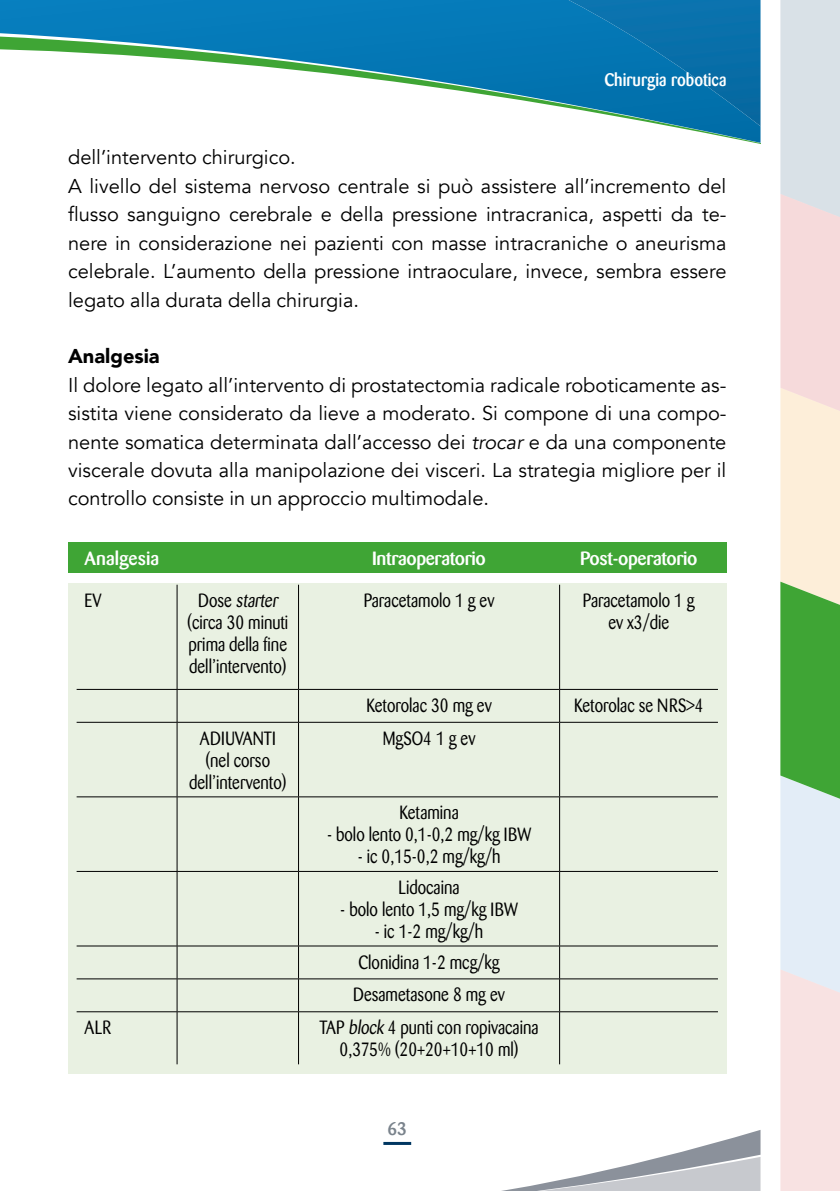
<style>
.page{position:relative;width:840px;height:1191px;background:#fff}
.page>*{position:absolute;margin:0;border:0;box-sizing:border-box;transform-origin:0 0}
.t1{font:20px/28.4px "Avenir";color:#000}
.t2{font:900 20px "Avenir";color:#000}
.t3{font:19px/22px "Barmeno";color:#000;text-align:center;scale:.85 1}
.t4{font:500 19px "Barmeno";letter-spacing:-.02em;color:#fff}
.t5{font:500 19px "Barmeno";color:#fff}
.t6{font:500 18px "Barmeno";color:#fff;scale:.9 1}
.t7{font:500 18px "Barmeno";color:#7a838c}
.s1{font-style:italic}
</style>
<div class="page">
<svg style="left:384px;top:1130px;width:376px;height:61px"></svg>
<hr style="left:383px;top:1142px;width:28px;height:3px;background:#003761">
<svg style="left:0;top:0;width:760px;height:143px"></svg>
<img style="left:568px;top:0;width:192px;height:126px">
<svg style="left:780px;top:0;width:59px;height:1191px;background:#d1dac7"></svg>
<div style="left:68px;top:583px;width:658px;height:490px;background:#e9f1e2"></div>
<div style="left:68px;top:542px;width:658px;height:31px;background:#3fa535"></div>
<hr style="left:177px;top:585px;width:1px;height:104px;background:#000">
<hr style="left:177px;top:689px;width:1px;height:33px;background:#000">
<hr style="left:177px;top:722px;width:1px;height:74px;background:#000">
<hr style="left:177px;top:797px;width:1px;height:74px;background:#000">
<hr style="left:177px;top:871px;width:1px;height:74px;background:#000">
<hr style="left:177px;top:946px;width:1px;height:32px;background:#000">
<hr style="left:177px;top:979px;width:1px;height:32px;background:#000">
<hr style="left:177px;top:1012px;width:1px;height:52px;background:#000">
<hr style="left:298px;top:585px;width:1px;height:104px;background:#000">
<hr style="left:559px;top:585px;width:1px;height:104px;background:#000">
<hr style="left:298px;top:689px;width:1px;height:33px;background:#000">
<hr style="left:559px;top:689px;width:1px;height:33px;background:#000">
<hr style="left:298px;top:722px;width:1px;height:74px;background:#000">
<hr style="left:559px;top:722px;width:1px;height:74px;background:#000">
<hr style="left:298px;top:797px;width:1px;height:74px;background:#000">
<hr style="left:559px;top:797px;width:1px;height:74px;background:#000">
<hr style="left:298px;top:871px;width:1px;height:74px;background:#000">
<hr style="left:559px;top:871px;width:1px;height:74px;background:#000">
<hr style="left:298px;top:946px;width:1px;height:32px;background:#000">
<hr style="left:559px;top:946px;width:1px;height:32px;background:#000">
<hr style="left:298px;top:979px;width:1px;height:32px;background:#000">
<hr style="left:559px;top:979px;width:1px;height:32px;background:#000">
<hr style="left:298px;top:1012px;width:1px;height:52px;background:#000">
<hr style="left:559px;top:1012px;width:1px;height:52px;background:#000">
<hr style="left:77px;top:796px;width:100px;height:1px;background:#000">
<hr style="left:177px;top:796px;width:121px;height:1px;background:#000">
<hr style="left:298px;top:796px;width:261px;height:1px;background:#000">
<hr style="left:559px;top:796px;width:158px;height:1px;background:#000">
<hr style="left:77px;top:871px;width:100px;height:1px;background:#000">
<hr style="left:177px;top:871px;width:121px;height:1px;background:#000">
<hr style="left:298px;top:871px;width:261px;height:1px;background:#000">
<hr style="left:559px;top:871px;width:158px;height:1px;background:#000">
<hr style="left:77px;top:945px;width:100px;height:1px;background:#000">
<hr style="left:177px;top:945px;width:121px;height:1px;background:#000">
<hr style="left:298px;top:945px;width:261px;height:1px;background:#000">
<hr style="left:559px;top:945px;width:158px;height:1px;background:#000">
<hr style="left:77px;top:978px;width:100px;height:1px;background:#000">
<hr style="left:177px;top:978px;width:121px;height:1px;background:#000">
<hr style="left:298px;top:978px;width:261px;height:1px;background:#000">
<hr style="left:559px;top:978px;width:158px;height:1px;background:#000">
<hr style="left:77px;top:1011px;width:100px;height:1px;background:#000">
<hr style="left:177px;top:1011px;width:121px;height:1px;background:#000">
<hr style="left:298px;top:1011px;width:261px;height:1px;background:#000">
<hr style="left:559px;top:1011px;width:158px;height:1px;background:#000">
<hr style="left:77px;top:722px;width:100px;height:1px;background:#000">
<hr style="left:177px;top:722px;width:121px;height:1px;background:#000">
<hr style="left:298px;top:722px;width:261px;height:1px;background:#000">
<hr style="left:559px;top:722px;width:158px;height:1px;background:#000">
<hr style="left:77px;top:689px;width:100px;height:1px;background:#000">
<hr style="left:177px;top:689px;width:121px;height:1px;background:#000">
<hr style="left:298px;top:689px;width:261px;height:1px;background:#000">
<hr style="left:559px;top:689px;width:158px;height:1px;background:#000">
<p class="t6" style="left:604px;top:69px;width:137px">Chirurgia robotica</p>
<p class="t1" style="left:68px;top:144px;width:659px">dell’intervento chirurgico.<br>A livello del sistema nervoso centrale si può assistere all’incremento del flusso sanguigno cerebrale e della pressione intracranica, aspetti da te&shy;nere in considerazione nei pazienti con masse intracraniche o aneurisma celebrale. L’aumento della pressione intraoculare, invece, sembra essere legato alla durata della chirurgia.</p>
<p class="t2" style="left:68px;top:339px;width:93px">Analgesia</p>
<p class="t1" style="left:68px;top:371px;width:659px;text-align:justify">Il dolore legato all’intervento di prostatectomia radicale roboticamente as&shy;sistita viene considerato da lieve a moderato. Si compone di una compo&shy;nente somatica determinata dall’accesso dei <span class="s1">trocar</span> e da una componente viscerale dovuta alla manipolazione dei visceri. La strategia migliore per il controllo consiste in un approccio multimodale.</p>
<p class="t5" style="left:85px;top:547px;width:76px">Analgesia</p>
<p class="t4" style="left:372px;top:547px;width:115px">Intraoperatorio</p>
<p class="t4" style="left:579px;top:547px;width:119px">Post-operatorio</p>
<p class="t3" style="left:85px;top:590px;width:21px">EV</p>
<p class="t3" style="left:187px;top:590px;width:120px">D o s e starter (circa 30 minuti prima della fine dell’intervento)</p>
<p class="t3" style="left:363px;top:590px;width:155px">Paracetamolo 1 g ev</p>
<p class="t3" style="left:582px;top:590px;width:133px">Paracetamolo 1 g ev x3/die</p>
<p class="t3" style="left:366px;top:694px;width:149px">Ketorolac 30 mg ev</p>
<p class="t3" style="left:573px;top:694px;width:154px">Ketorolac se NRS&gt;4</p>
<p class="t3" style="left:189px;top:727px;width:116px">ADIUVANTI (nel corso dell’intervento)</p>
<p class="t3" style="left:382px;top:727px;width:110px">MgSO4 1 g ev</p>
<p class="t3" style="left:399px;top:802px;width:71px">Ketamina</p>
<p class="t3" style="left:327px;top:824px;width:241px">- bolo lento 0,1-0,2 mg/kg IBW</p>
<p class="t3" style="left:357px;top:841px;width:169px;line-height:30.6px">- ic 0,15-0,2 mg/kg/h<br>Lidocaina</p>
<p class="t3" style="left:340px;top:898px;width:210px">- bolo lento 1,5 mg/kg IBW</p>
<p class="t3" style="left:358px;top:916px;width:167px;line-height:30.6px">- ic 1-2 mg/kg/h<br>Clonidina 1-2 mcg/kg</p>
<p class="t3" style="left:353px;top:984px;width:180px">Desametasone 8 mg ev</p>
<p class="t3" style="left:85px;top:1017px;width:33px">ALR</p>
<p class="t3" style="left:319px;top:1017px;width:259px">TAP block 4 punti con ropivacaina<br>0,375% (20+20+10+10 ml)</p>
<p class="t7" style="left:387px;top:1118px;width:21px">63</p>
</div>
